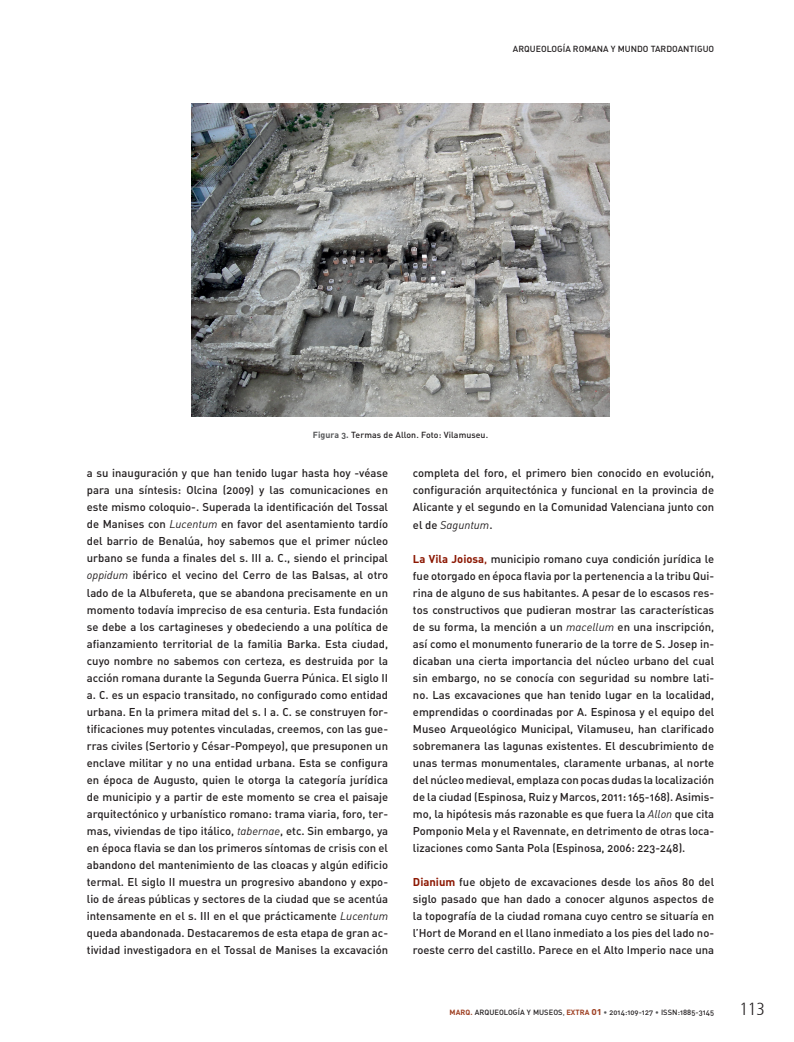
<style>
.page{position:relative;width:794px;height:1042px;background:#fff}
.page>*{position:absolute;margin:0;border:0;box-sizing:border-box;transform-origin:0 0}
.t1{font:300 condensed 17.5px "Frutiger 47";color:#231f20}
.t2{font:11.25px/17px "DIN Medium Alternate";color:#231f20;text-align:justify}
.t3{font:11.25px "DIN Regular Italic Alt";color:#231f20}
.t4{font:8.75px "DIN Medium Alternate";color:#231f20}
.t5{font:7.5px "DIN Medium Alternate";letter-spacing:.005em;color:#231f20}
.s1{font-family:"DIN Bold Alternate";color:#57585a}
.s2{font-family:"DIN Regular Italic Alt"}
.s3{font-family:"DIN Medium Alternate"}
.s4{font-family:"DIN Bold Alternate";color:#8b1702}
.s5{color:#8b1702}
.s6{font-family:"DIN Bold Alternate";color:#9f4225}
.s7{color:#57585a}
.s8{font-family:"DIN Bold Alternate";font-size:10px;color:#9f4225}
</style>
<div class="page">
<img style="left:192px;top:103px;width:417px;height:313px">
<p class="t4" style="left:513px;top:43px;width:203px">ARQUEOLOGÍA ROMANA Y MUNDO TARDOANTIGUO</p>
<p class="t4" style="left:313px;top:429px;width:177px"><span class="s1">Figura 3.</span> Termas de Allon. Foto: Vilamuseu.</p>
<p class="t2" style="left:87px;top:464px;width:303px">a su inauguración y que han tenido lugar hasta hoy -véase para una síntesis: Olcina (2009) y las comunicaciones en este mismo coloquio-. Superada la identificación del Tossal de Manises con <span class="s2">Lucentum</span> en favor del asentamiento tardío del barrio de Benalúa, hoy sabemos que el primer núcleo urbano se funda a finales del s. III a. C., siendo el principal <span class="s2">oppidum</span> ibérico el vecino del Cerro de las Balsas, al otro lado de la Albufereta, que se abandona precisamente en un momento todavía impreciso de esa centuria. Esta fundación se debe a los cartagineses y obedeciendo a una política de afianzamiento territorial de la familia Barka. Esta ciudad, cuyo nombre no sabemos con certeza, es destruida por la acción romana durante la Segunda Guerra Púnica. El siglo II a. C. es un espacio transitado, no configurado como entidad urbana. En la primera mitad del s. I a. C. se construyen for&shy;tificaciones muy potentes vinculadas, creemos, con las gue&shy;rras civiles (Sertorio y César-Pompeyo), que presuponen un enclave militar y no una entidad urbana. Esta se configura en época de Augusto, quien le otorga la categoría jurídica de municipio y a partir de este momento se crea el paisaje arquitectónico y urbanístico romano: trama viaria, foro, ter&shy;mas, viviendas de tipo itálico, <span class="s2">tabernae</span>, etc. Sin embargo, ya en época flavia se dan los primeros síntomas de crisis con el abandono del mantenimiento de las cloacas y algún edificio termal. El siglo II muestra un progresivo abandono y expo&shy;lio de áreas públicas y sectores de la ciudad que se acentúa intensamente en el s. III en el que prácticamente <span class="s2">Lucentum </span>queda abandonada. Destacaremos de esta etapa de gran ac&shy;tividad investigadora en el Tossal de Manises la excavación</p>
<p class="t2" style="left:413px;top:464px;width:303px">completa del foro, el primero bien conocido en evolución, configuración arquitectónica y funcional en la provincia de Alicante y el segundo en la Comunidad Valenciana junto con</p>
<p class="t3" style="left:413px;top:517px;width:81px"><span class="s3">el de</span> Saguntum<span class="s3">.</span></p>
<p class="t2" style="left:413px;top:549px;width:303px"><span class="s4">La Vila Joiosa</span><span class="s5">,</span> municipio romano cuya condición jurídica le fue otorgado en época flavia por la pertenencia a la tribu Qui&shy;rina de alguno de sus habitantes. A pesar de lo escasos res&shy;tos constructivos que pudieran mostrar las características de su forma, la mención a un <span class="s2">macellum</span> en una inscripción, así como el monumento funerario de la torre de S. Josep in&shy;dicaban una cierta importancia del núcleo urbano del cual sin embargo, no se conocía con seguridad su nombre lati&shy;no. Las excavaciones que han tenido lugar en la localidad, emprendidas o coordinadas por A. Espinosa y el equipo del Museo Arqueológico Municipal, Vilamuseu, han clarificado sobremanera las lagunas existentes. El descubrimiento de unas termas monumentales, claramente urbanas, al norte del núcleo medieval, emplaza con pocas dudas la localización de la ciudad (Espinosa, Ruiz y Marcos, 2011: 165-168). Asimis&shy;mo, la hipótesis más razonable es que fuera la <span class="s2">Allon</span> que cita Pomponio Mela y el Ravennate, en detrimento de otras loca&shy;lizaciones como Santa Pola (Espinosa, 2006: 223-248).</p>
<p class="t2" style="left:413px;top:873px;width:303px"><span class="s4">Dianium</span> fue objeto de excavaciones desde los años 80 del siglo pasado que han dado a conocer algunos aspectos de la topografía de la ciudad romana cuyo centro se situaría en l’Hort de Morand en el llano inmediato a los pies del lado no&shy;roeste cerro del castillo. Parece en el Alto Imperio nace una</p>
<p class="t5" style="left:449px;top:1007px;width:266px"><span class="s6">MARQ.</span> ARQUEOLOGÍA Y MUSEOS<span class="s7">,</span> <span class="s6">EXTRA</span> <span class="s8">01</span> <span class="s7">•</span> 2014:109-127 <span class="s7">•</span> ISSN:1885-3145</p>
<h1 class="t1" style="left:739px;top:999px;width:27px">113</h1>
</div>
